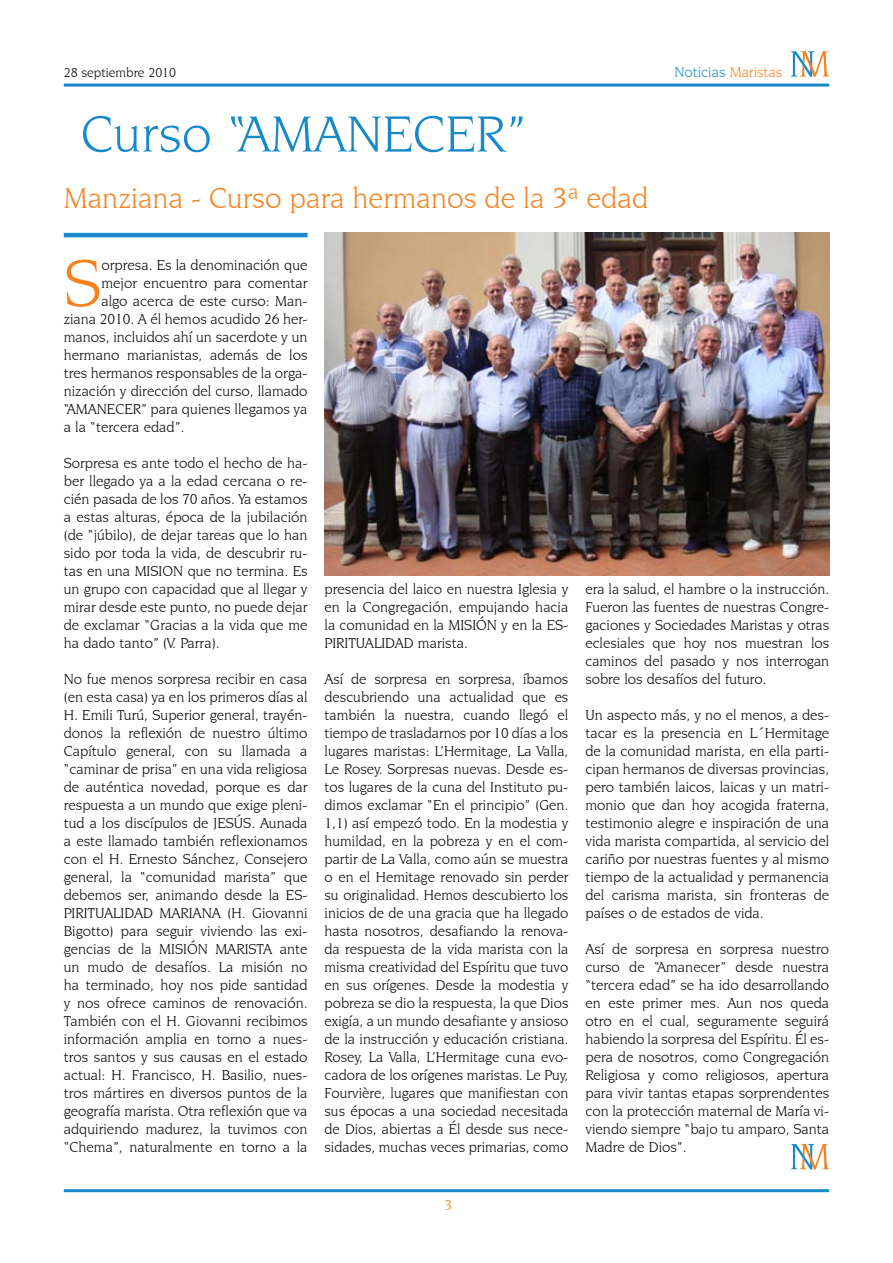
<style>
.page{position:relative;width:893px;height:1263px;background:#fff}
.page>*{position:absolute;margin:0;border:0;box-sizing:border-box;transform-origin:0 0}
.t1{font:70.05px "Novarese IT Cby BT";color:#f5821f}
.t2{font:54px "Novarese IT Cby BT";color:#1689ca}
.t3{font:30px "Novarese IT Cby BT";color:#f5821f}
.t4{font:15px/18px "Novarese IT Cby BT";color:#000;text-align:justify}
.t5{font:15px "Novarese IT Cby BT";color:#1689ca}
.t6{font:13.5px "Novarese IT Cby BT";color:#000}
.s1{color:#f5821f}
</style>
<div class="page">
<hr style="left:64px;top:1189px;width:765px;height:3px;background:#1689ca">
<hr style="left:64px;top:233px;width:244px;height:4px;background:#1689ca">
<hr style="left:64px;top:84px;width:765px;height:3px;background:#1689ca">
<svg style="left:791px;top:51px;width:38px;height:26px"></svg>
<svg style="left:791px;top:1144px;width:38px;height:25px"></svg>
<img style="left:325px;top:233px;width:504px;height:343px">
<p class="t6" style="left:64px;top:64px;width:114px">28 septiembre 2010</p>
<p class="t5" style="left:674px;top:63px;width:110px">Noticias <span class="s1">Maristas</span></p>
<h2 class="t2" style="left:81px;top:102px;width:447px">Curso “AMANECER”</h2>
<h3 class="t3" style="left:64px;top:181px;width:586px">Manziana - Curso para hermanos de la 3ª edad</h3>
<h1 class="t1" style="left:64px;top:242px;width:39px">S</h1>
<p class="t4" style="left:101px;top:256px;width:208px">orpresa. Es la denominación que</p>
<p class="t4" style="left:101px;top:274px;width:208px">mejor encuentro para comentar</p>
<p class="t4" style="left:101px;top:292px;width:208px">algo acerca de este curso: Man-</p>
<p class="t4" style="left:64px;top:310px;width:245px">ziana 2010. A él hemos acudido 26 her-</p>
<p class="t4" style="left:64px;top:328px;width:245px">manos, incluidos ahí un sacerdote y un</p>
<p class="t4" style="left:64px;top:346px;width:245px">hermano marianistas, además de los</p>
<p class="t4" style="left:64px;top:364px;width:245px">tres hermanos responsables de la orga-</p>
<p class="t4" style="left:64px;top:382px;width:245px">nización y dirección del curso, llamado</p>
<p class="t4" style="left:64px;top:400px;width:245px">“AMANECER” para quienes llegamos ya</p>
<p class="t4" style="left:64px;top:418px;width:122px">a la “tercera edad”.</p>
<p class="t4" style="left:64px;top:454px;width:245px">Sorpresa es ante todo el hecho de ha&shy;ber llegado ya a la edad cercana o re&shy;cién pasada de los 70 años. Ya estamos a estas alturas, época de la jubilación (de “júbilo), de dejar tareas que lo han sido por toda la vida, de descubrir ru&shy;tas en una MISION que no termina. Es un grupo con capacidad que al llegar y mirar desde este punto, no puede dejar de exclamar “Gracias a la vida que me ha dado tanto” (V. Parra).</p>
<p class="t4" style="left:64px;top:670px;width:245px">No fue menos sorpresa recibir en casa (en esta casa) ya en los primeros días al H. Emili Turú, Superior general, trayén&shy;donos la reflexión de nuestro último Capítulo general, con su llamada a “caminar de prisa” en una vida religiosa de auténtica novedad, porque es dar respuesta a un mundo que exige pleni&shy;tud a los discípulos de JESÚS. Aunada a este llamado también reflexionamos con el H. Ernesto Sánchez, Consejero general, la “comunidad marista” que debemos ser, animando desde la ES-PIRITUALIDAD MARIANA (H. Giovanni Bigotto) para seguir viviendo las exi&shy;gencias de la MISIÓN MARISTA ante un mudo de desafíos. La misión no ha terminado, hoy nos pide santidad y nos ofrece caminos de renovación.<br>También con el H. Giovanni recibimos información amplia en torno a nues&shy;tros santos y sus causas en el estado actual: H. Francisco, H. Basilio, nues&shy;tros mártires en diversos puntos de la geografía marista. Otra reflexión que va adquiriendo madurez, la tuvimos con “Chema”, naturalmente en torno a la</p>
<p class="t4" style="left:325px;top:580px;width:245px">presencia del laico en nuestra Iglesia y en la Congregación, empujando hacia la comunidad en la MISIÓN y en la ES-PIRITUALIDAD marista.</p>
<p class="t4" style="left:325px;top:670px;width:245px">Así de sorpresa en sorpresa, íbamos descubriendo una actualidad que es también la nuestra, cuando llegó el tiempo de trasladarnos por 10 días a los lugares maristas: L’Hermitage, La Valla, Le Rosey. Sorpresas nuevas. Desde es&shy;tos lugares de la cuna del Instituto pu&shy;dimos exclamar “En el principio” (Gen.<br>1,1) así empezó todo. En la modestia y humildad, en la pobreza y en el com&shy;partir de La Valla, como aún se muestra o en el Hemitage renovado sin perder su originalidad. Hemos descubierto los inicios de de una gracia que ha llegado hasta nosotros, desafiando la renova&shy;da respuesta de la vida marista con la misma creatividad del Espíritu que tuvo en sus orígenes. Desde la modestia y pobreza se dio la respuesta, la que Dios exigía, a un mundo desafiante y ansioso de la instrucción y educación cristiana.<br>Rosey, La Valla, L’Hermitage cuna evo&shy;cadora de los orígenes maristas. Le Puy, Fourvière, lugares que manifiestan con sus épocas a una sociedad necesitada de Dios, abiertas a Él desde sus nece&shy;sidades, muchas veces primarias, como</p>
<p class="t4" style="left:585px;top:580px;width:245px">era la salud, el hambre o la instrucción.<br>Fueron las fuentes de nuestras Congre&shy;gaciones y Sociedades Maristas y otras eclesiales que hoy nos muestran los caminos del pasado y nos interrogan sobre los desafíos del futuro.</p>
<p class="t4" style="left:585px;top:706px;width:245px">Un aspecto más, y no el menos, a des&shy;tacar es la presencia en L´Hermitage de la comunidad marista, en ella parti&shy;cipan hermanos de diversas provincias, pero también laicos, laicas y un matri&shy;monio que dan hoy acogida fraterna, testimonio alegre e inspiración de una vida marista compartida, al servicio del cariño por nuestras fuentes y al mismo tiempo de la actualidad y permanencia del carisma marista, sin fronteras de países o de estados de vida.</p>
<p class="t4" style="left:585px;top:940px;width:245px">Así de sorpresa en sorpresa nuestro curso de “Amanecer” desde nuestra “tercera edad” se ha ido desarrollando en este primer mes. Aun nos queda otro en el cual, seguramente seguirá habiendo la sorpresa del Espíritu. Él es&shy;pera de nosotros, como Congregación Religiosa y como religiosos, apertura para vivir tantas etapas sorprendentes con la protección maternal de María vi&shy;viendo siempre “bajo tu amparo, Santa Madre de Dios”.</p>
</div>
